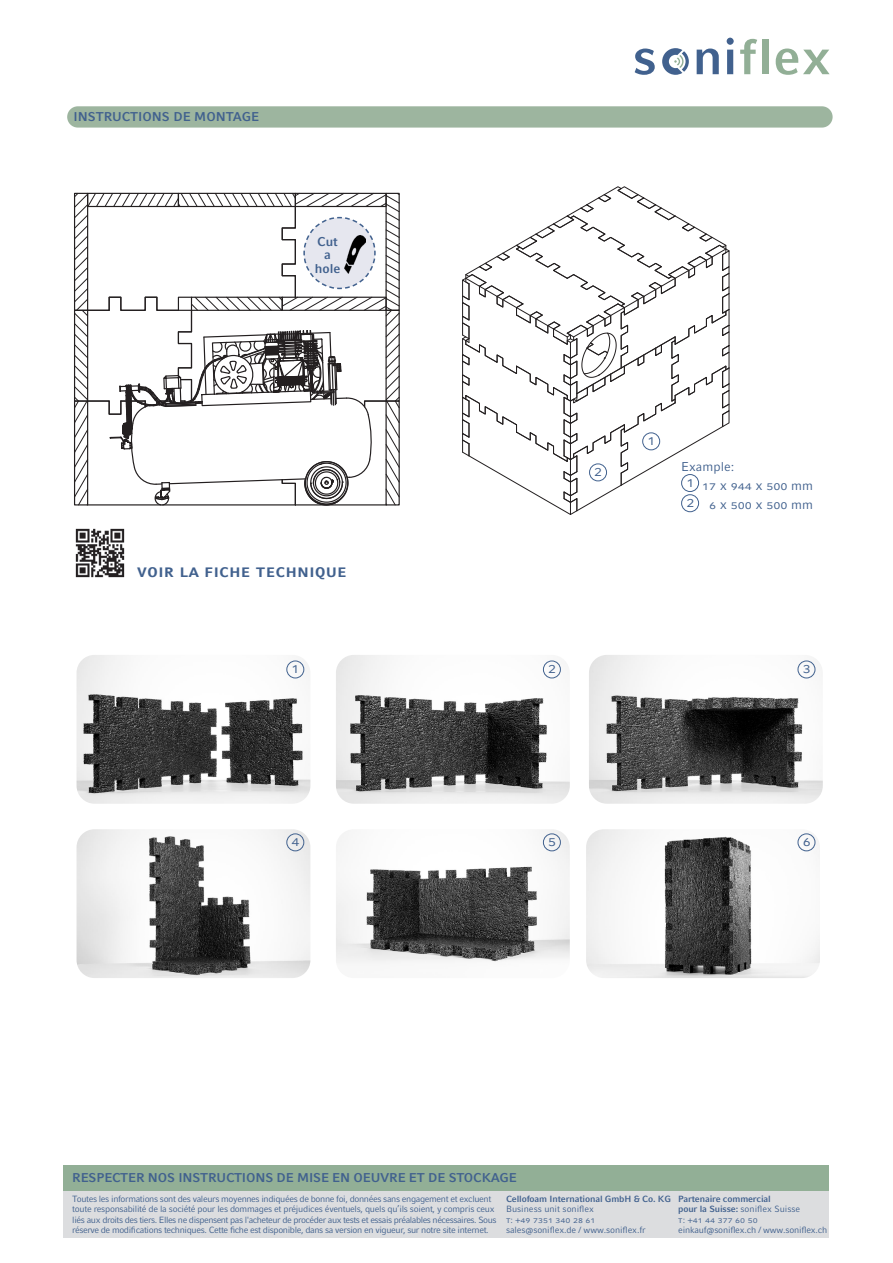
<style>
.page{position:relative;width:893px;height:1263px;background:#fff}
.page>*{position:absolute;margin:0;border:0;box-sizing:border-box;transform-origin:0 0}
.Aufzählungen{font:700 18px "Compatil Fact LT Pro";color:#41618e}
.t1{font:15px "Compatil Fact LT Pro";color:#41618e}
.Überschrift{font:700 12.75px "Compatil Fact LT Pro";letter-spacing:-.01em;color:#41618e}
.Aufzählungen-2{font:12.75px "Compatil Fact LT Pro";color:#41618e}
.Aufzählungen-3{font:700 12.75px/13.5px "Compatil Fact LT Pro";color:#41618e;text-align:center}
.t2{font:9px/10.5px "Compatil Fact LT Pro";letter-spacing:-.04em;color:#41618e}
.t3{font:9px/10.5px "Compatil Fact LT Pro";letter-spacing:-.02em;color:#41618e}
.t4{font:9px/10.5px "Compatil Fact LT Pro";color:#41618e}
.t5{font:700 9px "Compatil Fact LT Pro";letter-spacing:-.015em;color:#41618e}
.s1{font-weight:700}
</style>
<div class="page">
<svg style="left:635px;top:49px;width:20px;height:26px"></svg>
<svg style="left:697px;top:49px;width:22px;height:25px"></svg>
<svg style="left:727px;top:38px;width:7px;height:36px"></svg>
<svg style="left:740px;top:39px;width:17px;height:35px"></svg>
<div style="left:762px;top:39px;width:7px;height:35px;background:#92af96"></div>
<svg style="left:776px;top:49px;width:54px;height:26px"></svg>
<svg style="left:662px;top:48px;width:27px;height:27px"></svg>
<div style="left:64px;top:1191px;width:765px;height:46px;background:#dcdddf"></div>
<div style="left:64px;top:1165px;width:765px;height:26px;background:#92af96"></div>
<div style="left:67px;top:106px;width:766px;height:22px;background:#9db59f;border-radius:11px"></div>
<img style="left:77px;top:829px;width:233px;height:149px">
<img style="left:336px;top:829px;width:234px;height:134px">
<img style="left:586px;top:829px;width:234px;height:149px">
<svg style="left:462px;top:186px;width:268px;height:329px"></svg>
<img style="left:75px;top:528px;width:50px;height:50px">
<svg style="left:74px;top:193px;width:326px;height:313px"></svg>
<img style="left:344px;top:236px;width:22px;height:37px">
<img style="left:77px;top:655px;width:233px;height:149px">
<img style="left:336px;top:655px;width:234px;height:149px">
<img style="left:589px;top:655px;width:234px;height:149px">
<div style="left:286px;top:661px;width:18px;height:17px;border:1px solid #41618e;border-radius:50%"></div>
<div style="left:543px;top:661px;width:18px;height:17px;border:1px solid #41618e;border-radius:50%"></div>
<div style="left:798px;top:661px;width:17px;height:17px;border:1px solid #41618e;border-radius:50%"></div>
<div style="left:286px;top:833px;width:18px;height:18px;border:1px solid #41618e;border-radius:50%"></div>
<div style="left:543px;top:833px;width:18px;height:18px;border:1px solid #41618e;border-radius:50%"></div>
<div style="left:798px;top:833px;width:17px;height:18px;border:1px solid #41618e;border-radius:50%"></div>
<div style="left:642px;top:432px;width:18px;height:18px;border:1px solid #41618e;border-radius:50%"></div>
<div style="left:589px;top:463px;width:18px;height:18px;border:1px solid #41618e;border-radius:50%"></div>
<div style="left:681px;top:474px;width:18px;height:18px;border:1px solid #41618e;border-radius:50%"></div>
<div style="left:681px;top:494px;width:18px;height:18px;border:1px solid #41618e;border-radius:50%"></div>
<p class="Überschrift" style="left:74px;top:109px;width:187px">INSTRUCTIONS DE MONTAGE</p>
<p class="Aufzählungen-3" style="left:315px;top:234px;width:27px">Cut a hole</p>
<p class="Aufzählungen" style="left:137px;top:560px;width:209px">Voir la fiche technique</p>
<p class="t1" style="left:647px;top:431px;width:10px">1</p>
<p class="t1" style="left:594px;top:462px;width:10px">2</p>
<p class="Aufzählungen-2" style="left:681px;top:459px;width:55px">Example:</p>
<p class="Aufzählungen-2" style="left:702px;top:478px;width:112px">17 x 944 x 500 mm</p>
<p class="Aufzählungen-2" style="left:709px;top:497px;width:105px">6 x 500 x 500 mm</p>
<p class="t1" style="left:686px;top:473px;width:10px">1</p>
<p class="t1" style="left:686px;top:493px;width:10px">2</p>
<p class="t1" style="left:292px;top:659px;width:10px">1</p>
<p class="t1" style="left:548px;top:659px;width:10px">2</p>
<p class="t1" style="left:803px;top:659px;width:10px">3</p>
<p class="t1" style="left:292px;top:832px;width:10px">4</p>
<p class="t1" style="left:548px;top:832px;width:10px">5</p>
<p class="t1" style="left:803px;top:832px;width:10px">6</p>
<h3 class="Überschrift" style="left:72px;top:1170px;width:446px">RESPECTER NOS INSTRUCTIONS DE MISE EN OEUVRE ET DE STOCKAGE</h3>
<p class="t2" style="left:72px;top:1193px;width:426px">Toutes les informations sont des valeurs moyennes indiquées de bonne foi, données sans engagement et excluent toute responsabilité de la société pour les dommages et préjudices éventuels, quels qu’ils soient, y compris ceux liés aux droits des tiers. Elles ne dispensent pas l'acheteur de procéder aux tests et essais préalables nécessaires. Sous réserve de modifications techniques. Cette fiche est disponible, dans sa version en vigueur, sur notre site internet.</p>
<p class="t5" style="left:506px;top:1193px;width:166px">Cellofoam International GmbH &amp; Co. KG</p>
<p class="t4" style="left:506px;top:1204px;width:141px">Business unit soniflex<br>t: +49 7351 340 28 61 sales@soniflex.de / www.soniflex.fr</p>
<p class="t3" style="left:678px;top:1193px;width:151px"><span class="s1">Partenaire commercial<br>pour la Suisse:</span> soniflex Suisse<br>t: +41 44 377 60 50 einkauf@soniflex.ch / www.soniflex.ch</p>
</div>
